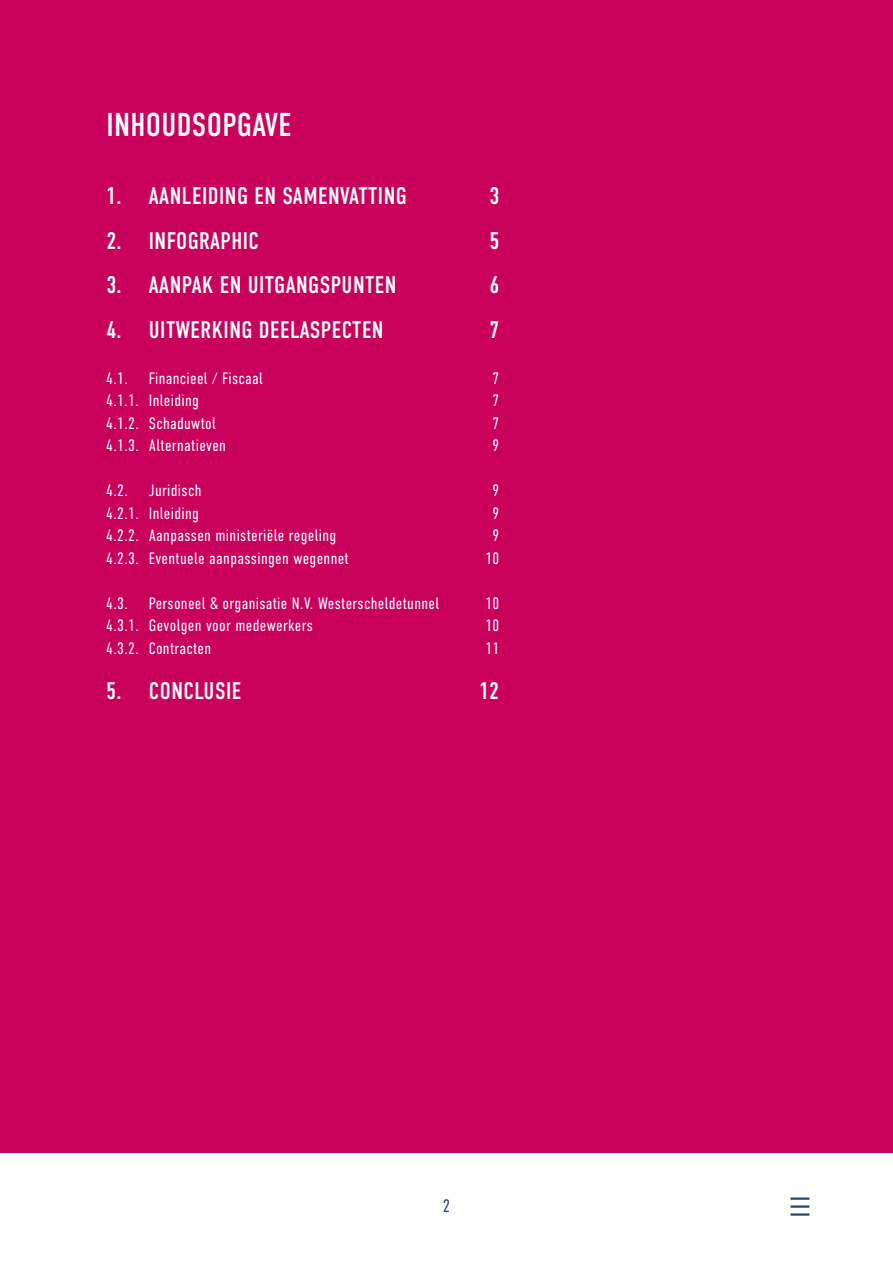
<style>
.page{position:relative;width:893px;height:1263px;background:#fff}
.page>*{position:absolute;margin:0;border:0;box-sizing:border-box;transform-origin:0 0}
.t1{font:33px "DIN Condensed";letter-spacing:.01em;color:#fff}
.t2{font:24px "DIN Condensed";letter-spacing:.02em;color:#fff}
.t3{font:300 18px "DIN Condensed";color:#26476c}
.t4{font:300 16.5px "DIN Condensed";letter-spacing:.02em;color:#fff}
</style>
<div class="page">
<div style="left:0;top:0;width:893px;height:1152px;background:#ca005d"></div>
<hr style="left:790px;top:1197px;width:19px;height:3px;background:#26476c">
<hr style="left:790px;top:1205px;width:19px;height:3px;background:#26476c">
<hr style="left:790px;top:1213px;width:19px;height:3px;background:#26476c">
<h1 class="t1" style="left:106px;top:106px;width:187px">INHOUDSOPGAVE</h1>
<h2 class="t2" style="left:106px;top:182px;width:302px">1. AANLEIDING EN SAMENVATTING</h2>
<h2 class="t2" style="left:489px;top:182px;width:12px">3</h2>
<h2 class="t2" style="left:106px;top:227px;width:154px">2. INFOGRAPHIC</h2>
<h2 class="t2" style="left:489px;top:227px;width:12px">5</h2>
<h2 class="t2" style="left:106px;top:272px;width:292px">3. AANPAK EN UITGANGSPUNTEN</h2>
<h2 class="t2" style="left:489px;top:272px;width:12px">6</h2>
<h2 class="t2" style="left:106px;top:317px;width:279px">4. UITWERKING DEELASPECTEN</h2>
<h2 class="t2" style="left:489px;top:317px;width:12px">7</h2>
<p class="t4" style="left:106px;top:369px;width:23px">4.1.</p>
<p class="t4" style="left:149px;top:369px;width:115px">Financieel / Fiscaal</p>
<p class="t4" style="left:493px;top:369px;width:8px">7</p>
<p class="t4" style="left:106px;top:391px;width:94px">4.1.1. Inleiding</p>
<p class="t4" style="left:493px;top:391px;width:8px">7</p>
<p class="t4" style="left:106px;top:414px;width:111px">4.1.2. Schaduwtol</p>
<p class="t4" style="left:493px;top:414px;width:8px">7</p>
<p class="t4" style="left:106px;top:436px;width:121px">4.1.3. Alternatieven</p>
<p class="t4" style="left:493px;top:436px;width:8px">9</p>
<p class="t4" style="left:106px;top:481px;width:23px">4.2.</p>
<p class="t4" style="left:149px;top:481px;width:54px">Juridisch</p>
<p class="t4" style="left:493px;top:481px;width:8px">9</p>
<p class="t4" style="left:106px;top:504px;width:94px">4.2.1. Inleiding</p>
<p class="t4" style="left:493px;top:504px;width:8px">9</p>
<p class="t4" style="left:106px;top:526px;width:231px">4.2.2. Aanpassen ministeriële regeling</p>
<p class="t4" style="left:493px;top:526px;width:8px">9</p>
<p class="t4" style="left:106px;top:549px;width:244px">4.2.3. Eventuele aanpassingen wegennet</p>
<p class="t4" style="left:485px;top:549px;width:15px">10</p>
<p class="t4" style="left:106px;top:594px;width:23px">4.3.</p>
<p class="t4" style="left:149px;top:594px;width:292px">Personeel &amp; organisatie N.V. Westerscheldetunnel</p>
<p class="t4" style="left:485px;top:594px;width:15px">10</p>
<p class="t4" style="left:106px;top:616px;width:208px">4.3.1. Gevolgen voor medewerkers</p>
<p class="t4" style="left:485px;top:616px;width:15px">10</p>
<p class="t4" style="left:106px;top:639px;width:106px">4.3.2. Contracten</p>
<p class="t4" style="left:485px;top:639px;width:15px">11</p>
<h2 class="t2" style="left:106px;top:677px;width:136px">5. CONCLUSIE</h2>
<h2 class="t2" style="left:479px;top:677px;width:22px">12</h2>
<p class="t3" style="left:443px;top:1195px;width:9px">2</p>
</div>
